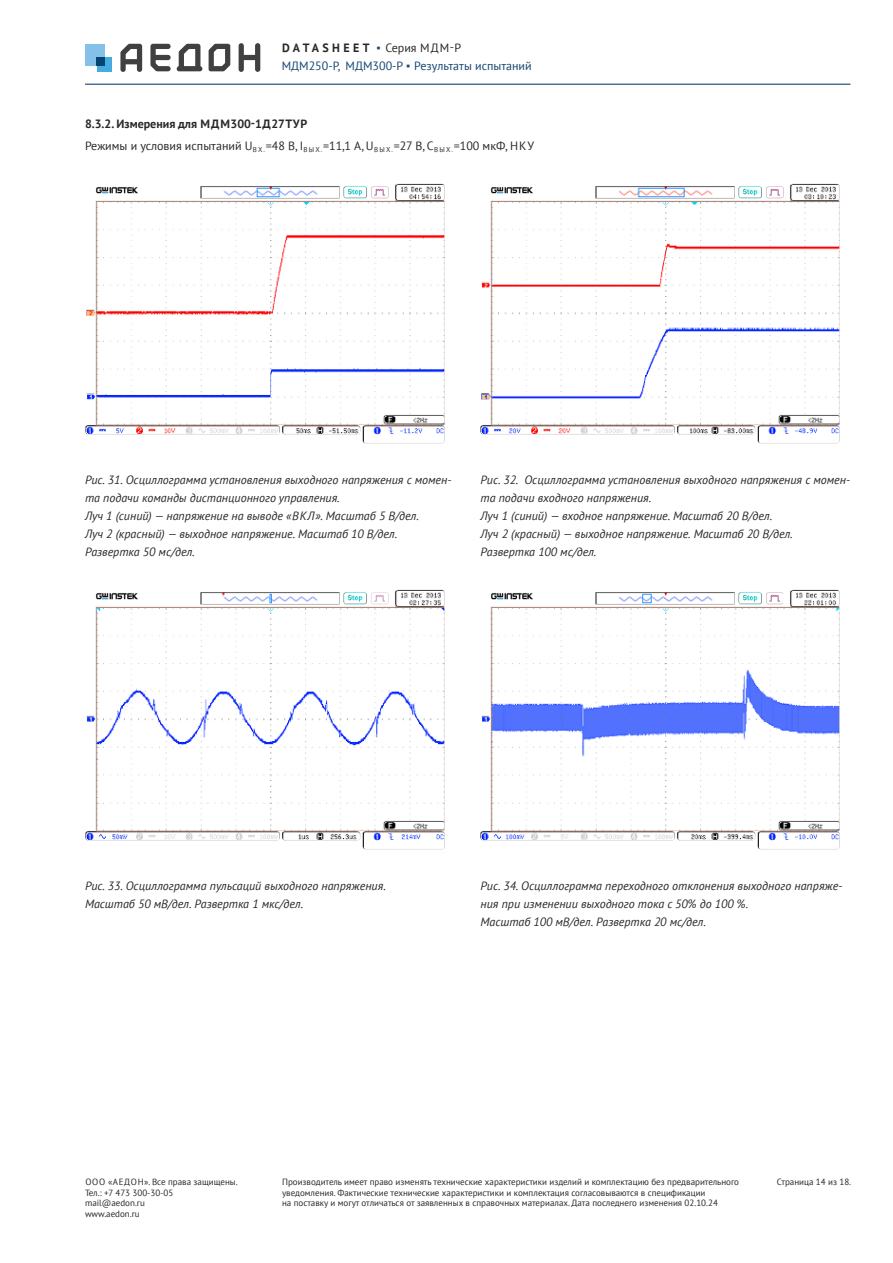
<style>
.page{position:relative;width:893px;height:1263px;background:#fff}
.page>*{position:absolute;margin:0;border:0;box-sizing:border-box;transform-origin:0 0}
.t1{font:italic 12px/18px "PT Sans";color:#282827}
.t2{font:12px/22.2px "PT Sans";color:#282827}
.t3{font:12px "PT Sans";color:#144672}
.t4{font:9px/10.8px "PT Sans";color:#282827}
.s1{font-weight:700}
.s2{font-family:"Arial";font-weight:900;color:#144672}
.s3{font-family:"Arial";font-weight:900}
</style>
<div class="page">
<hr style="left:85px;top:84px;width:765px;height:1px;background:#144672">
<svg style="left:239px;top:43px;width:21px;height:29px"></svg>
<svg style="left:177px;top:44px;width:25px;height:27px"></svg>
<svg style="left:209px;top:44px;width:21px;height:27px"></svg>
<svg style="left:150px;top:44px;width:21px;height:27px"></svg>
<svg style="left:120px;top:44px;width:22px;height:28px"></svg>
<div style="left:85px;top:44px;width:20px;height:22px;background:#83c1e9"></div>
<div style="left:97px;top:57px;width:14px;height:14px;background:#44ace1"></div>
<div style="left:97px;top:57px;width:8px;height:9px;background:#054371"></div>
<img style="left:85px;top:184px;width:360px;height:260px">
<img style="left:480px;top:184px;width:360px;height:260px">
<img style="left:85px;top:589px;width:360px;height:261px">
<img style="left:480px;top:589px;width:360px;height:261px">
<p class="t2" style="left:282px;top:36px;width:181px"><span class="s1">DATASHEET</span> <span class="s2">▪</span> Серия МДМ-Р</p>
<p class="t3" style="left:282px;top:58px;width:252px">МДМ250-Р, МДМ300-Р <span class="s3">▪</span> Результаты испытаний</p>
<p class="t2" style="left:85px;top:112px;width:451px"><span class="s1">8.3.2. Измерения для МДМ300-1Д27ТУР<br></span>Режимы и условия испытаний U<sub>В</sub> <sub>Х.</sub>=48 В, I<sub>В</sub> <sub>Ы</sub> <sub>Х.</sub>=11,1 A, U<sub>В</sub> <sub>Ы</sub> <sub>Х.</sub>=27 В, C<sub>В</sub> <sub>Ы</sub> <sub>Х.</sub>=100 мкФ, НКУ</p>
<p class="t1" style="left:85px;top:471px;width:368px">Рис. 31. Осциллограмма установления выходного напряжения с момен&shy;та подачи команды дистанционного управления.<br>Луч 1 (синий) — напряжение на выводе «ВКЛ». Масштаб 5 В/дел.<br>Луч 2 (красный) — выходное напряжение. Масштаб 10 В/дел.<br>Развертка 50 мс/дел.</p>
<p class="t1" style="left:480px;top:471px;width:371px">Рис. 32. Осциллограмма установления выходного напряжения с момен&shy;та подачи входного напряжения.<br>Луч 1 (синий) — входное напряжение. Масштаб 20 В/дел.<br>Луч 2 (красный) — выходное напряжение. Масштаб 20 В/дел.<br>Развертка 100 мс/дел.</p>
<p class="t1" style="left:85px;top:876px;width:302px">Рис. 33. Осциллограмма пульсаций выходного напряжения.<br>Масштаб 50 мВ/дел. Развертка 1 мкс/дел.</p>
<p class="t1" style="left:480px;top:876px;width:363px">Рис. 34. Осциллограмма переходного отклонения выходного напряже&shy;ния при изменении выходного тока с 50% до 100 %.<br>Масштаб 100 мВ/дел. Развертка 20 мс/дел.</p>
<p class="t4" style="left:282px;top:1176px;width:459px">Производитель имеет право изменять технические характеристики изделий и комплектацию без предварительного уведомления. Фактические технические характеристики и комплектация согласовываются в спецификации<br>на поставку и могут отличаться от заявленных в справочных материалах. Дата последнего изменения 02.10.24</p>
<p class="t4" style="left:85px;top:1176px;width:154px">ООО «АЕДОН». Все права защищены.</p>
<p class="t4" style="left:777px;top:1176px;width:76px">Страница 14 из 18.</p>
<p class="t4" style="left:85px;top:1187px;width:90px">Тел.: +7 473 300-30-05 mail@aedon.ru www.aedon.ru</p>
</div>
